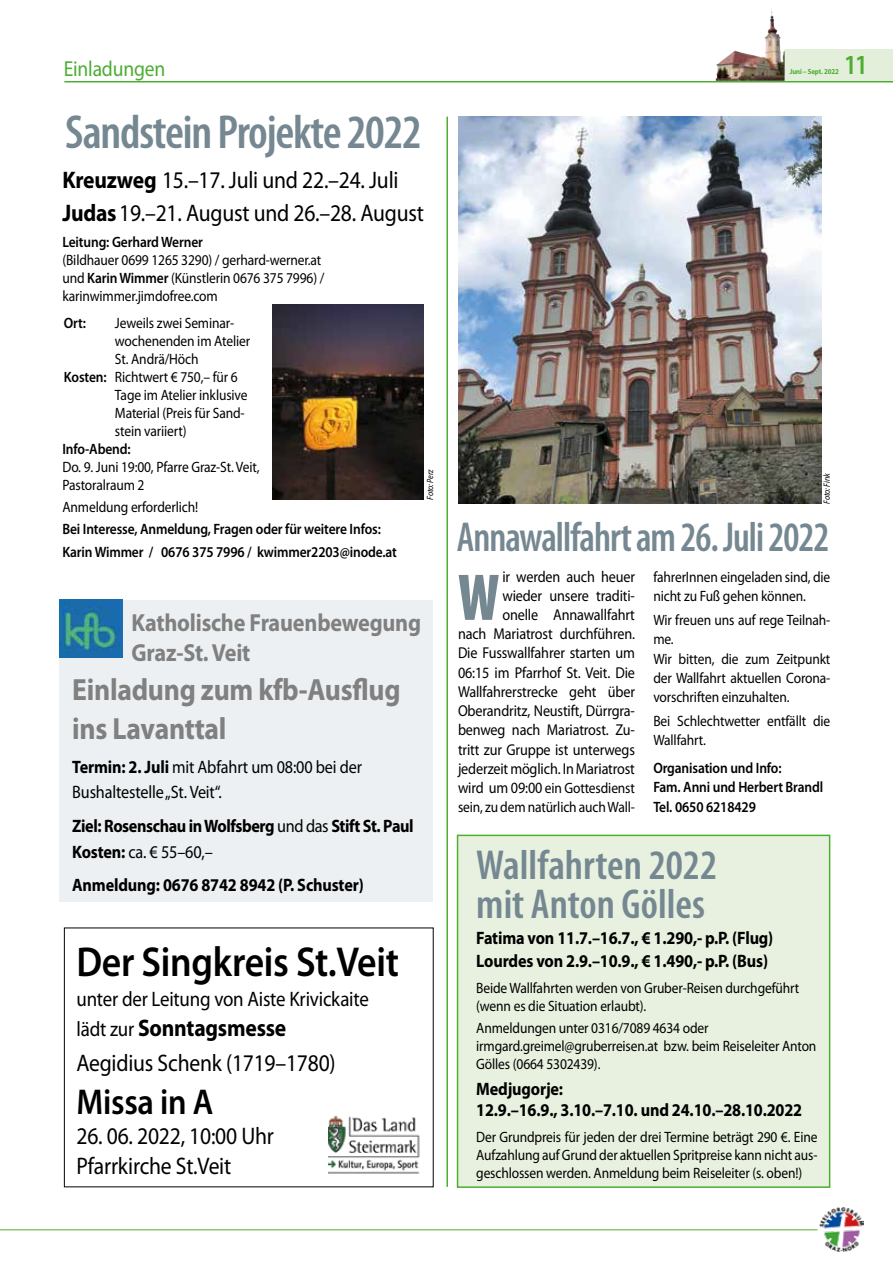
<style>
.page{position:relative;width:893px;height:1263px;background:#fff}
.page>*{position:absolute;margin:0;border:0;box-sizing:border-box;transform-origin:0 0}
.t1{font:900 condensed 66.6px "Myriad Pro";color:#758892;scale:.9 1}
.t2{font:600 condensed 48px "Myriad Pro";letter-spacing:-.025em;color:#758892}
.t3{font:600 condensed 42px/39px "Myriad Pro";letter-spacing:-.005em;color:#758892}
.t4{font:600 condensed 42px "Myriad Pro";letter-spacing:-.025em;color:#758892;scale:.93 1}
.t5{font:600 42px "Myriad Pro";letter-spacing:-.01em;color:#000;scale:.9 1}
.t6{font:600 36px "Myriad Pro";letter-spacing:-.01em;color:#000;scale:.9 1}
.t7{font:700 30.75px/38.8px "Myriad Pro";letter-spacing:-.01em;color:#818080;scale:.9 1}
.t8{font:600 27.75px "Myriad Pro";color:#4ead33;scale:.9 1}
.t9{font:700 24.75px/30px "Myriad Pro";letter-spacing:-.01em;color:#818080;scale:.9 1}
.t10{font:24px/35.5px "Myriad Pro";letter-spacing:-.01em;color:#000;scale:.9 1}
.t11{font:21.75px "Myriad Pro";letter-spacing:-.01em;color:#4ead33;scale:.9 1}
.t12{font:21px "Myriad Pro";letter-spacing:-.01em;color:#000;scale:.9 1}
.t13{font:700 18px/22.2px "Myriad Pro";letter-spacing:-.01em;color:#000;scale:.9 1}
.t14{font:18px/25.3px "Myriad Pro";letter-spacing:-.01em;color:#000;scale:.9 1}
.t15{font:15.75px/19.2px "Myriad Pro";letter-spacing:-.01em;color:#000;text-align:right;scale:.9 1}
.t16{font:15px/18px "Myriad Pro";letter-spacing:-.01em;color:#000;scale:.9 1}
.t17{font:600 15px/19.4px "Myriad Pro";letter-spacing:-.01em;color:#000;scale:.9 1}
.t18{font:italic 9px "Myriad Pro";letter-spacing:-.01em;color:#000;scale:.9 1}
.t19{font:700 7.5px "Myriad Pro";letter-spacing:-.01em;color:#4ead33;scale:.9 1}
.s1{font-weight:700}
.s2{font-weight:600}
.s3{font-weight:400}
.s4{font-size:21px}
.s5{font-size:15.75px}
</style>
<div class="page">
<img style="left:716px;top:8px;width:69px;height:73px">
<img style="left:820px;top:1207px;width:43px;height:45px">
<div style="left:60px;top:600px;width:373px;height:301px;background:#ecf0f2"></div>
<div style="left:457px;top:835px;width:373px;height:353px;background:#e8f1df;border:2px solid #4ead33"></div>
<div style="left:786px;top:49px;width:107px;height:32px;background:#e3efda"></div>
<hr style="left:64px;top:81px;width:829px;height:1px;background:#4ead33">
<hr style="left:0;top:1229px;width:817px;height:1px;background:#4ead33">
<hr style="left:446px;top:117px;width:2px;height:1070px;background:#4ead33">
<img style="left:328px;top:1115px;width:92px;height:59px">
<img style="left:458px;top:117px;width:364px;height:387px">
<img style="left:273px;top:304px;width:150px;height:196px">
<img style="left:60px;top:600px;width:63px;height:58px">
<h3 class="t8" style="left:844px;top:49px;width:28px">11</h3>
<h3 class="t11" style="left:64px;top:57px;width:114px">Einladungen</h3>
<p class="t19" style="left:790px;top:67px;width:56px">Juni – Sept. 2022</p>
<h2 class="t2" style="left:65px;top:106px;width:358px">Sandstein Projekte 2022</h2>
<h3 class="t10" style="left:62px;top:164px;width:403px;line-height:33px"><span class="s1">Kreuzweg</span> 15.–17. Juli und 22.–24. Juli<br><span class="s1">Judas</span>19.–21. August und 26.–28. August</h3>
<p class="t17" style="left:62px;top:233px;width:158px">Leitung: Gerhard Werner</p>
<p class="t16" style="left:62px;top:252px;width:293px">(Bildhauer 0699 1265 3290) / gerhard-werner.at und <span class="s2">Karin Wimmer</span> (Künstlerin 0676 375 7996) / karinwimmer.jimdofree.com</p>
<p class="t17" style="left:64px;top:313px;width:26px">Ort:</p>
<p class="t16" style="left:115px;top:314px;width:134px">Jeweils zwei Seminar-</p>
<p class="t16" style="left:115px;top:332px;width:152px">wochenenden im Atelier</p>
<p class="t16" style="left:115px;top:350px;width:94px">St. Andrä/Höch</p>
<p class="t16" style="left:64px;top:368px;width:195px"><span class="s2">Kosten:</span> Richtwert € 750,– für 6</p>
<p class="t16" style="left:115px;top:386px;width:149px">Tage im Atelier inklusive</p>
<p class="t16" style="left:115px;top:404px;width:146px">Material (Preis für Sand-</p>
<p class="t16" style="left:115px;top:422px;width:81px">stein variiert)</p>
<p class="t17" style="left:62px;top:439px;width:77px">Info-Abend:</p>
<p class="t16" style="left:62px;top:458px;width:221px">Do. 9. Juni 19:00, Pfarre Graz-St. Veit,<br>Pastoralraum 2</p>
<p class="t16" style="left:62px;top:498px;width:152px">Anmeldung erforderlich!</p>
<p class="t17" style="left:62px;top:518px;width:373px;line-height:22.2px">Bei Interesse, Anmeldung, Fragen oder für weitere Infos:<br>Karin Wimmer / 0676 375 7996 / kwimmer2203@inode.at</p>
<p class="t18" style="left:425px;top:500px;width:36px;rotate:-90deg">Foto: Perz</p>
<p class="t18" style="left:822px;top:504px;width:36px;rotate:-90deg">Foto: Fink</p>
<h3 class="t4" style="left:457px;top:515px;width:402px">Annawallfahrt am 26. Juli 2022</h3>
<h3 class="t9" style="left:132px;top:607px;width:323px">Katholische Frauenbewegung<br>Graz-St. Veit</h3>
<h3 class="t7" style="left:72px;top:671px;width:366px">Einladung zum kfb-Ausflug ins Lavanttal</h3>
<p class="t14" style="left:72px;top:755px;width:323px"><span class="s1">Termin: 2. Juli</span> mit Abfahrt um 08:00 bei der<br>Bushaltestelle „St. Veit“.</p>
<p class="t13" style="left:72px;top:814px;width:381px;line-height:25.3px">Ziel: Rosenschau in Wolfsberg <span class="s3">und das</span> Stift St. Paul<br>Kosten: <span class="s3">ca. € 55–60,–</span></p>
<p class="t13" style="left:72px;top:874px;width:325px">Anmeldung: 0676 8742 8942 (P. Schuster)</p>
<h3 class="t5" style="left:77px;top:938px;width:360px">Der Singkreis St.Veit</h3>
<h3 class="t12" style="left:77px;top:987px;width:326px">unter der Leitung von Aiste Krivickaite</h3>
<h3 class="t10" style="left:77px;top:1010px;width:289px"><span class="s4">lädt zur</span> <span class="s1">Sonntagsmesse<br></span>Aegidius Schenk (1719–1780)</h3>
<h3 class="t6" style="left:77px;top:1082px;width:153px">Missa in A</h3>
<h3 class="t10" style="left:77px;top:1121px;width:221px;line-height:30px">26. 06. 2022, 10:00 Uhr<br>Pfarrkirche St.Veit</h3>
<p class="t15" style="left:458px;top:568px;width:198px">ir werden auch heuer<br>wieder unsere traditi-<br>onelle Annawallfahrt<br>nach Mariatrost durchführen.<br>Die Fusswallfahrer starten um<br>06:15 im Pfarrhof St. Veit. Die<br>Wallfahrerstrecke geht über<br>Oberandritz, Neustift, Dürrgra&shy;benweg nach Mariatrost. Zu&shy;tritt zur Gruppe ist unterwegs jederzeit möglich. In Mariatrost</p>
<p class="t16" style="left:458px;top:779px;width:198px;line-height:18.5px"><span class="s5">wird um 09:00</span> ein Gottesdienst sein, zu dem natürlich auch Wall-</p>
<h1 class="t1" style="left:458px;top:561px;width:47px">W</h1>
<p class="t16" style="left:653px;top:567px;width:198px;line-height:19.4px">fahrerInnen eingeladen sind, die nicht zu Fuß gehen können.</p>
<p class="t16" style="left:653px;top:610px;width:198px;line-height:19.4px">Wir freuen uns auf rege Teilnah&shy;me.<br>Wir bitten, die zum Zeitpunkt der Wallfahrt aktuellen Corona&shy;vorschriften einzuhalten.</p>
<p class="t16" style="left:653px;top:711px;width:198px;line-height:19.4px">Bei Schlechtwetter entfällt die<br>Wallfahrt.</p>
<p class="t17" style="left:653px;top:759px;width:190px">Organisation und Info:<br>Fam. Anni und Herbert Brandl<br>Tel. 0650 6218429</p>
<h3 class="t3" style="left:476px;top:846px;width:242px">Wallfahrten 2022 mit Anton Gölles</h3>
<p class="t13" style="left:476px;top:927px;width:332px">Fatima von 11.7.–16.7., € 1.290,- p.P. (Flug)<br>Lourdes von 2.9.–10.9., € 1.490,- p.P. (Bus)</p>
<p class="t16" style="left:476px;top:979px;width:360px">Beide Wallfahrten werden von Gruber-Reisen durchgeführt (wenn es die Situation erlaubt).</p>
<p class="t16" style="left:476px;top:1020px;width:379px">Anmeldungen unter 0316/7089 4634 oder irmgard.greimel@gruberreisen.at bzw. beim Reiseleiter Anton<br>Gölles (0664 5302439).</p>
<p class="t13" style="left:476px;top:1078px;width:364px;line-height:21px">Medjugorje:<br>12.9.–16.9., 3.10.–7.10. und 24.10.–28.10.2022</p>
<p class="t16" style="left:476px;top:1128px;width:381px;text-align:justify">Der Grundpreis für jeden der drei Termine beträgt 290 €. Eine Aufzahlung auf Grund der aktuellen Spritpreise kann nicht aus&shy;geschlossen werden. Anmeldung beim Reiseleiter (s. oben!)</p>
</div>
